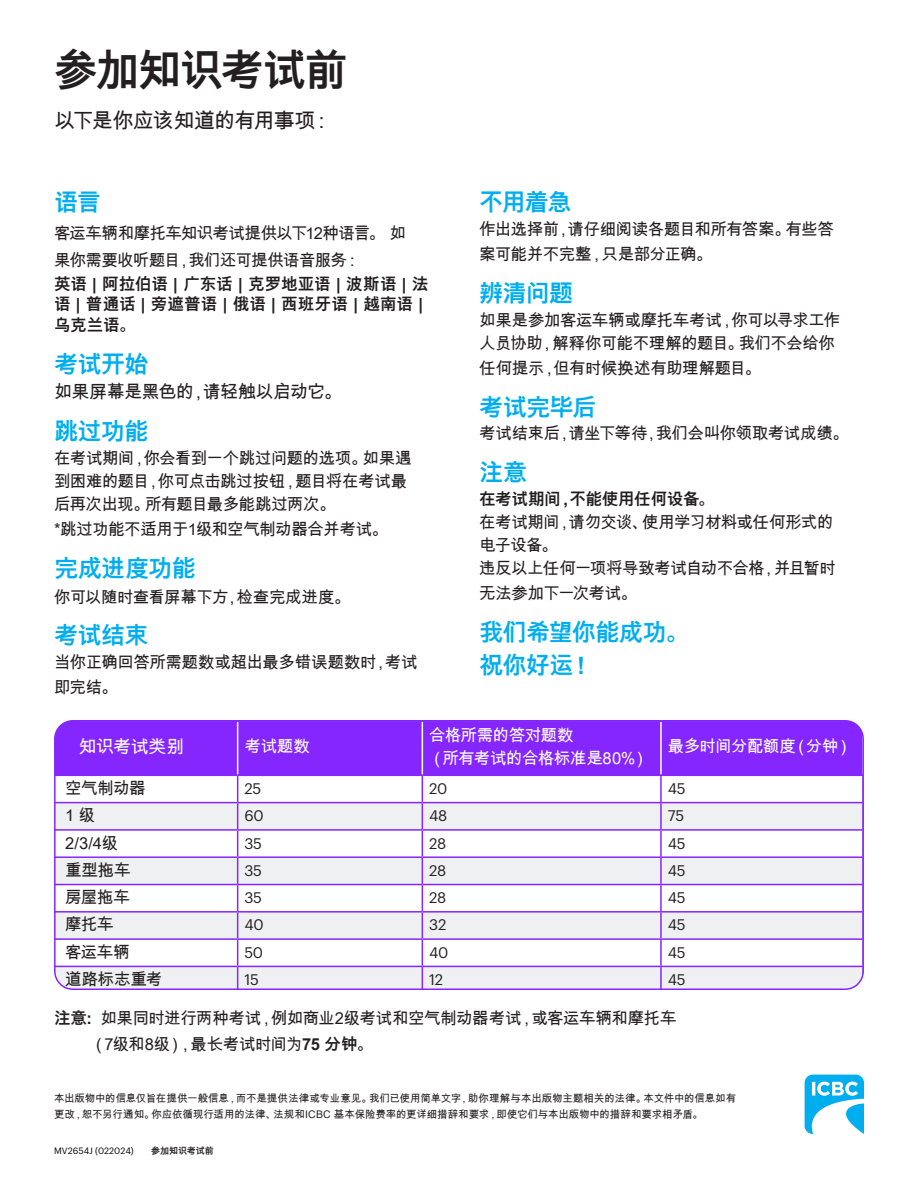
<style>
.page{position:relative;width:918px;height:1188px;background:#fff}
.page>*{position:absolute;margin:0;border:0;box-sizing:border-box;transform-origin:0 0}
.t1{font:700 43.5px "Arial Unicode MS";letter-spacing:-.035em;color:#231f20}
.t2{font:700 24px/32.5px "Arial Unicode MS";letter-spacing:-.03em;color:#00aeef}
.t3{font:21px "Arial Unicode MS";letter-spacing:-.045em;color:#231f20}
.t4{font:18px "Arial Unicode MS";letter-spacing:-.025em;color:#231f20}
.t5{font:18px "Arial Unicode MS";letter-spacing:-.02em;color:#fff}
.t6{font:16.5px/23.2px "Arial Unicode MS";letter-spacing:-.03em;color:#231f20}
.t7{font:700 16.5px/19.8px "Arial Unicode MS";letter-spacing:-.005em;color:#231f20}
.t8{font:16.5px/22.8px "Arial Unicode MS";letter-spacing:-.025em;color:#fff}
.t9{font:15px "Graphik";letter-spacing:-.01em;color:#231f20}
.t10{font:10.5px/15.9px "Arial Unicode MS";letter-spacing:-.015em;color:#231f20}
.t11{font:9px "Graphik";color:#000}
.t12{font:700 9px "Arial Unicode MS";color:#231f20}
.s1{font-weight:700}
</style>
<div class="page">
<svg style="left:804px;top:1075px;width:60px;height:59px"></svg>
<div style="left:57px;top:723px;width:804px;height:52px;background:#8526ff"></div>
<svg style="left:57px;top:803px;width:180px;height:186px;fill:#eff0f1"></svg>
<hr style="left:237px;top:722px;width:1px;height:53px;background:#fff">
<hr style="left:422px;top:722px;width:1px;height:53px;background:#fff">
<hr style="left:660px;top:722px;width:2px;height:53px;background:#fff">
<hr style="left:55px;top:721px;width:183px;height:1px;background:#8526ff">
<hr style="left:661px;top:721px;width:202px;height:1px;background:#8526ff">
<hr style="left:55px;top:775px;width:183px;height:1px;background:#8526ff">
<hr style="left:55px;top:802px;width:183px;height:1px;background:#8526ff">
<hr style="left:55px;top:829px;width:183px;height:2px;background:#8526ff">
<hr style="left:55px;top:884px;width:183px;height:1px;background:#8526ff">
<hr style="left:55px;top:938px;width:183px;height:2px;background:#8526ff">
<hr style="left:55px;top:856px;width:183px;height:2px;background:#8526ff">
<hr style="left:55px;top:911px;width:183px;height:2px;background:#8526ff">
<hr style="left:55px;top:966px;width:183px;height:1px;background:#8526ff">
<svg style="left:237px;top:775px;width:624px;height:214px"></svg>
<div style="left:54px;top:720px;width:810px;height:270px;border:2px solid #8526ff;border-radius:18px"></div>
<h1 class="t1" style="left:54px;top:39px;width:296px">参加知识考试前</h1>
<p class="t3" style="left:54px;top:106px;width:280px">以下是你应该知道的有用事项：</p>
<h2 class="t2" style="left:54px;top:187px;width:48px">语言</h2>
<p class="t6" style="left:54px;top:219px;width:353px;line-height:27.3px">客运车辆和摩托车知识考试提供以下12种语言。 如果你需要收听题目，我们还可提供语音服务：</p>
<p class="t7" style="left:54px;top:275px;width:376px">英语 | 阿拉伯语 | 广东话 | 克罗地亚语 | 波斯语 | 法语 | 普通话 | 旁遮普语 | 俄语 | 西班牙语 | 越南语 |</p>
<p class="t7" style="left:54px;top:316px;width:83px">乌克兰语。</p>
<h2 class="t2" style="left:54px;top:349px;width:96px">考试开始</h2>
<p class="t4" style="left:54px;top:379px;width:290px">如果屏幕是黑色的，请轻触以启动它。</p>
<h2 class="t2" style="left:54px;top:416px;width:96px">跳过功能</h2>
<p class="t6" style="left:54px;top:446px;width:359px">在考试期间，你会看到一个跳过问题的选项。如果遇到困难的题目，你可点击跳过按钮，题目将在考试最后再次出现。所有题目最多能跳过两次。</p>
<p class="t6" style="left:54px;top:517px;width:336px">*跳过功能不适用于1级和空气制动器合并考试。</p>
<h2 class="t2" style="left:54px;top:553px;width:143px">完成进度功能</h2>
<p class="t6" style="left:54px;top:585px;width:298px">你可以随时查看屏幕下方，检查完成进度。</p>
<h2 class="t2" style="left:54px;top:620px;width:96px">考试结束</h2>
<p class="t6" style="left:54px;top:649px;width:365px;line-height:25px">当你正确回答所需题数或超出最多错误题数时，考试即完结。</p>
<h2 class="t2" style="left:479px;top:187px;width:94px">不用着急</h2>
<p class="t6" style="left:479px;top:216px;width:356px;line-height:25px">作出选择前，请仔细阅读各题目和所有答案。有些答案可能并不完整，只是部分正确。</p>
<h2 class="t2" style="left:479px;top:278px;width:95px">辨清问题</h2>
<p class="t6" style="left:479px;top:308px;width:362px">如果是参加客运车辆或摩托车考试，你可以寻求工作人员协助，解释你可能不理解的题目。我们不会给你</p>
<p class="t6" style="left:479px;top:356px;width:284px">任何提示，但有时候换述有助理解题目。</p>
<h2 class="t2" style="left:479px;top:392px;width:118px">考试完毕后</h2>
<p class="t6" style="left:479px;top:421px;width:371px">考试结束后，请坐下等待，我们会叫你领取考试成绩。</p>
<h2 class="t2" style="left:479px;top:457px;width:49px">注意</h2>
<p class="t7" style="left:479px;top:490px;width:237px">在考试期间，不能使用任何设备。</p>
<p class="t6" style="left:479px;top:510px;width:358px">在考试期间，请勿交谈、使用学习材料或任何形式的电子设备。<br>违反以上任何一项将导致考试自动不合格，并且暂时</p>
<p class="t6" style="left:479px;top:581px;width:160px">无法参加下一次考试。</p>
<h2 class="t2" style="left:479px;top:617px;width:212px">我们希望你能成功。祝你好运！</h2>
<p class="t5" style="left:79px;top:733px;width:107px">知识考试类别</p>
<p class="t8" style="left:244px;top:735px;width:67px">考试题数</p>
<p class="t8" style="left:429px;top:723px;width:221px">合格所需的答对题数<br>（所有考试的合格标准是80%）</p>
<p class="t8" style="left:668px;top:735px;width:186px">最多时间分配额度（分钟）</p>
<p class="t6" style="left:65px;top:776px;width:82px">空气制动器</p>
<p class="t9" style="left:244px;top:777px;width:18px">25</p>
<p class="t9" style="left:429px;top:777px;width:20px">20</p>
<p class="t9" style="left:668px;top:777px;width:19px">45</p>
<p class="t6" style="left:65px;top:803px;width:32px">1 级</p>
<p class="t9" style="left:244px;top:805px;width:21px">60</p>
<p class="t9" style="left:429px;top:805px;width:20px">48</p>
<p class="t9" style="left:668px;top:805px;width:18px">75</p>
<p class="t6" style="left:65px;top:831px;width:55px">2/3/4级</p>
<p class="t9" style="left:244px;top:832px;width:19px">35</p>
<p class="t9" style="left:429px;top:832px;width:19px">28</p>
<p class="t9" style="left:668px;top:832px;width:19px">45</p>
<p class="t6" style="left:65px;top:858px;width:67px">重型拖车</p>
<p class="t9" style="left:244px;top:859px;width:19px">35</p>
<p class="t9" style="left:429px;top:859px;width:19px">28</p>
<p class="t9" style="left:668px;top:859px;width:19px">45</p>
<p class="t6" style="left:65px;top:885px;width:66px">房屋拖车</p>
<p class="t9" style="left:244px;top:886px;width:19px">35</p>
<p class="t9" style="left:429px;top:886px;width:19px">28</p>
<p class="t9" style="left:668px;top:886px;width:19px">45</p>
<p class="t6" style="left:65px;top:913px;width:50px">摩托车</p>
<p class="t9" style="left:244px;top:914px;width:21px">40</p>
<p class="t9" style="left:429px;top:914px;width:19px">32</p>
<p class="t9" style="left:668px;top:914px;width:19px">45</p>
<p class="t6" style="left:65px;top:940px;width:66px">客运车辆</p>
<p class="t9" style="left:244px;top:941px;width:20px">50</p>
<p class="t9" style="left:429px;top:941px;width:21px">40</p>
<p class="t9" style="left:668px;top:941px;width:19px">45</p>
<p class="t6" style="left:65px;top:967px;width:99px">道路标志重考</p>
<p class="t9" style="left:244px;top:968px;width:16px">15</p>
<p class="t9" style="left:429px;top:968px;width:16px">12</p>
<p class="t9" style="left:668px;top:968px;width:19px">45</p>
<p class="t6" style="left:91px;top:1006px;width:587px;line-height:25.5px;text-indent:-37px"><span class="s1">注意:</span> 如果同时进行两种考试，例如商业2级考试和空气制动器考试，或客运车辆和摩托车（7级和8级），最长考试时间为<span class="s1">75 分钟。</span></p>
<p class="t10" style="left:54px;top:1090px;width:684px">本出版物中的信息仅旨在提供一般信息，而不是提供法律或专业意见。我们已使用简单文字，助你理解与本出版物主题相关的法律。本文件中的信息如有更改，恕不另行通知。你应依循现行适用的法律、法规和ICBC 基本保险费率的更详细措辞和要求，即使它们与本出版物中的措辞和要求相矛盾。</p>
<p class="t12" style="left:151px;top:1144px;width:64px">参加知识考试前</p>
<p class="t11" style="left:54px;top:1144px;width:81px">MV2654J (022024)</p>
</div>
